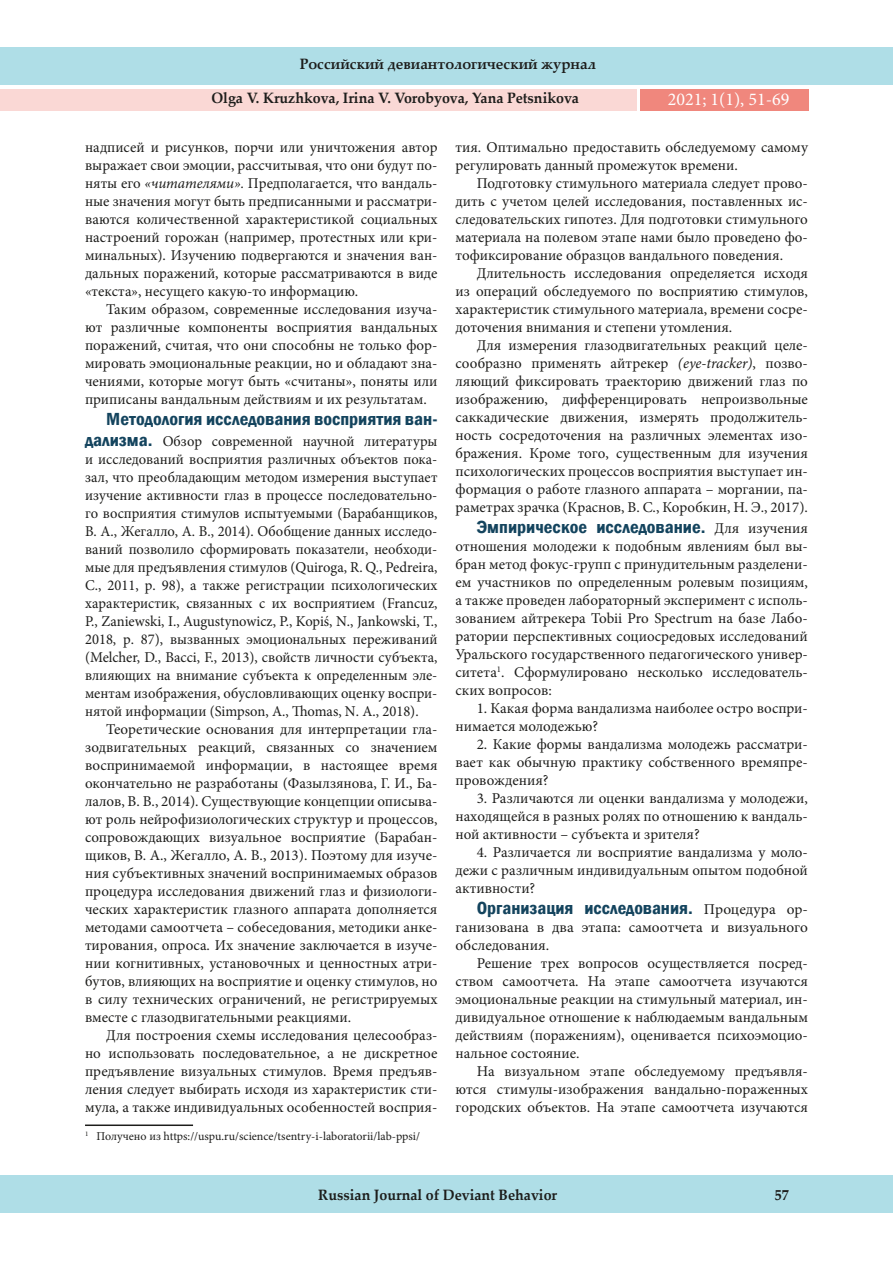
<style>
.page{position:relative;width:893px;height:1263px;background:#fff}
.page>*{position:absolute;margin:0;border:0;box-sizing:border-box;transform-origin:0 0}
.t1{font:600 condensed 18px "Franklin Gothic";color:#14445e;scale:1.05 1}
.t2{font:600 condensed 18px "Franklin Gothic";color:#14445e;scale:1.04 1}
.t3{font:18px "Minion Pro";color:#fff}
.t4{font:15px/18px "Minion Pro";color:#1d1d1b;text-align:justify}
.t5{font:700 15px "Palatino Linotype";color:#1d1d1b;scale:.95 1}
.t6{font:12px "Minion Pro";color:#1d1d1b}
.s1{font-style:italic}
.s2{font-family:"Franklin Gothic";font-weight:600;font-stretch:condensed;font-size:18px;color:#14445e}
.s3{font-family:"Minion Pro";font-weight:400;font-stretch:normal;font-size:15px;color:#1d1d1b}
</style>
<div class="page">
<div style="left:0;top:48px;width:893px;height:37px;background:#afdee7"></div>
<div style="left:0;top:1176px;width:893px;height:37px;background:#afdee7"></div>
<div style="left:0;top:89px;width:636px;height:21px;background:#fad8d5"></div>
<div style="left:641px;top:89px;width:168px;height:21px;background:#f0877d"></div>
<hr style="left:85px;top:1124px;width:108px;height:2px;background:#1d1d1b">
<p class="t5" style="left:300px;top:53px;width:313px">Российский девиантологический журнал</p>
<p class="t5" style="left:211px;top:87px;width:388px">Olga V. Kruzhkova, Irina V. Vorobyova, Yana Petsnikova</p>
<p class="t3" style="left:668px;top:87px;width:123px">2021; 1(1), 51-69</p>
<p class="t4" style="left:85px;top:138px;width:354px">надписей и рисунков, порчи или уничтожения автор выражает свои эмоции, рассчитывая, что они будут по&shy;няты его <span class="s1">«читателями».</span> Предполагается, что вандаль&shy;ные значения могут быть предписанными и рассматри&shy;ваются количественной характеристикой социальных настроений горожан (например, протестных или кри&shy;минальных). Изучению подвергаются и значения ван&shy;дальных поражений, которые рассматриваются в виде «текста», несущего какую-то информацию.</p>
<p class="t4" style="left:85px;top:300px;width:354px;text-indent:21px">Таким образом, современные исследования изуча&shy;ют различные компоненты восприятия вандальных поражений, считая, что они способны не только фор&shy;мировать эмоциональные реакции, но и обладают зна&shy;чениями, которые могут быть «считаны», поняты или приписаны вандальным действиям и их результатам.</p>
<p class="t1" style="left:106px;top:407px;width:317px">Методология исследования восприятия ван-</p>
<p class="t4" style="left:85px;top:432px;width:354px"><span class="s2">дализма.</span> Обзор современной научной литературы и исследований восприятия различных объектов пока&shy;зал, что преобладающим методом измерения выступает изучение активности глаз в процессе последовательно&shy;го восприятия стимулов испытуемыми (Барабанщиков, В. А., Жегалло, А. В., 2014). Обобщение данных исследо&shy;ваний позволило сформировать показатели, необходи&shy;мые для предъявления стимулов (Quiroga, R. Q., Pedreira, C., 2011, р. 98), а также регистрации психологических характеристик, связанных с их восприятием (Francuz, P., Zaniewski, I., Augustynowicz, P., Kopiś, N., Jankowski, T., 2018, р. 87), вызванных эмоциональных переживаний (Melcher, D., Bacci, F., 2013), свойств личности субъекта, влияющих на внимание субъекта к определенным эле&shy;ментам изображения, обусловливающих оценку воспри&shy;нятой информации (Simpson, A., Thomas, N. A., 2018).</p>
<p class="t4" style="left:85px;top:720px;width:354px;text-indent:21px">Теоретические основания для интерпретации гла&shy;зодвигательных реакций, связанных со значением воспринимаемой информации, в настоящее время окончательно не разработаны (Фазылзянова, Г. И., Ба&shy;лалов, В. В., 2014). Существующие концепции описыва&shy;ют роль нейрофизиологических структур и процессов, сопровождающих визуальное восприятие (Барабан&shy;щиков, В. А., Жегалло, А. В., 2013). Поэтому для изуче&shy;ния субъективных значений воспринимаемых образов процедура исследования движений глаз и физиологи&shy;ческих характеристик глазного аппарата дополняется методами самоотчета – собеседования, методики анке&shy;тирования, опроса. Их значение заключается в изуче&shy;нии когнитивных, установочных и ценностных атри&shy;бутов, влияющих на восприятие и оценку стимулов, но в силу технических ограничений, не регистрируемых вместе с глазодвигательными реакциями.</p>
<p class="t4" style="left:85px;top:1026px;width:354px;text-indent:21px">Для построения схемы исследования целесообраз&shy;но использовать последовательное, а не дискретное предъявление визуальных стимулов. Время предъяв&shy;ления следует выбирать исходя из характеристик сти&shy;мула, а также индивидуальных особенностей восприя-</p>
<p class="t6" style="left:85px;top:1128px;width:337px"><sup>1</sup> Получено из https://uspu.ru/science/tsentry-i-laboratorii/lab-ppsi/</p>
<p class="t4" style="left:455px;top:138px;width:354px">тия. Оптимально предоставить обследуемому самому регулировать данный промежуток времени.</p>
<p class="t4" style="left:455px;top:174px;width:354px;text-indent:21px">Подготовку стимульного материала следует прово&shy;дить с учетом целей исследования, поставленных ис&shy;следовательских гипотез. Для подготовки стимульного материала на полевом этапе нами было проведено фо&shy;тофиксирование образцов вандального поведения.</p>
<p class="t4" style="left:455px;top:264px;width:354px;text-indent:21px">Длительность исследования определяется исходя из операций обследуемого по восприятию стимулов, характеристик стимульного материала, времени сосре&shy;доточения внимания и степени утомления.</p>
<p class="t4" style="left:455px;top:336px;width:354px;text-indent:21px">Для измерения глазодвигательных реакций целе&shy;сообразно применять айтрекер <span class="s1">(eye-tracker)</span>, позво&shy;ляющий фиксировать траекторию движений глаз по изображению, дифференцировать непроизвольные саккадические движения, измерять продолжитель&shy;ность сосредоточения на различных элементах изо&shy;бражения. Кроме того, существенным для изучения психологических процессов восприятия выступает ин&shy;формация о работе глазного аппарата – моргании, па&shy;раметрах зрачка (Краснов, В. С., Коробкин, Н. Э., 2017).</p>
<p class="t1" style="left:477px;top:515px;width:317px">Эмпирическое исследование. <span class="s3">Для изучения</span></p>
<p class="t4" style="left:455px;top:537px;width:354px">отношения молодежи к подобным явлениям был вы&shy;бран метод фокус-групп с принудительным разделени&shy;ем участников по определенным ролевым позициям, а также проведен лабораторный эксперимент с исполь&shy;зованием айтрекера Tobii Pro Spectrum на базе Лабо&shy;ратории перспективных социосредовых исследований Уральского государственного педагогического универ&shy;ситета<sup>1</sup>. Сформулировано несколько исследователь&shy;ских вопросов:</p>
<p class="t4" style="left:455px;top:699px;width:354px;text-indent:21px">1. Какая форма вандализма наиболее остро воспри&shy;нимается молодежью?</p>
<p class="t4" style="left:455px;top:735px;width:354px;text-indent:21px">2. Какие формы вандализма молодежь рассматри&shy;вает как обычную практику собственного времяпре&shy;провождения?</p>
<p class="t4" style="left:455px;top:789px;width:354px;text-indent:21px">3. Различаются ли оценки вандализма у молодежи, находящейся в разных ролях по отношению к вандаль&shy;ной активности – субъекта и зрителя?</p>
<p class="t4" style="left:455px;top:843px;width:354px;text-indent:21px">4. Различается ли восприятие вандализма у моло&shy;дежи с различным индивидуальным опытом подобной активности?</p>
<p class="t2" style="left:477px;top:896px;width:320px">Организация исследования. <span class="s3">Процедура ор-</span></p>
<p class="t4" style="left:455px;top:918px;width:354px">ганизована в два этапа: самоотчета и визуального обследования.</p>
<p class="t4" style="left:455px;top:954px;width:354px;text-indent:21px">Решение трех вопросов осуществляется посред&shy;ством самоотчета. На этапе самоотчета изучаются эмоциональные реакции на стимульный материал, ин&shy;дивидуальное отношение к наблюдаемым вандальным действиям (поражениям), оценивается психоэмоцио&shy;нальное состояние.</p>
<p class="t4" style="left:455px;top:1062px;width:354px;text-indent:21px">На визуальном этапе обследуемому предъявля&shy;ются стимулы-изображения вандально-пораженных городских объектов. На этапе самоотчета изучаются</p>
<p class="t5" style="left:318px;top:1184px;width:253px">Russian Journal of Deviant Behavior</p>
<p class="t5" style="left:775px;top:1184px;width:16px">57</p>
</div>
